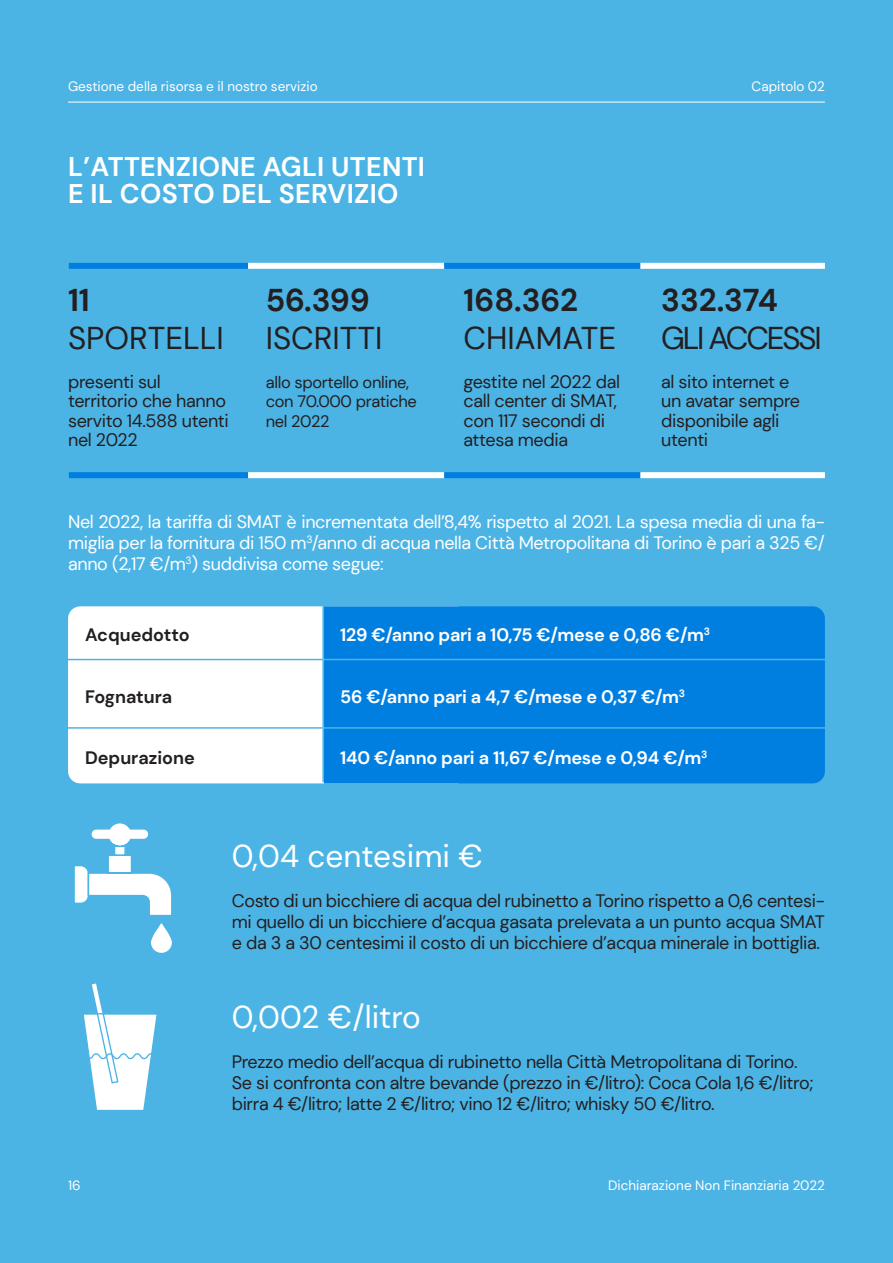
<style>
.page{position:relative;width:893px;height:1263px;background:#4cb4e5}
.page>*{position:absolute;margin:0;border:0;box-sizing:border-box;transform-origin:0 0}
.t1{font:31.5px "DM Sans";color:#fff}
.t2{font:31.5px "DM Sans";color:#231f20}
.t3{font:700 31.5px "DM Sans";color:#231f20}
.t4{font:31.5px "DM Sans";letter-spacing:-.07em;color:#231f20}
.t5{font:700 27px/27px "DM Sans";letter-spacing:.01em;color:#fff}
.t6{font:18px/19.5px "DM Sans";letter-spacing:-.02em;color:#231f20}
.t7{font:18px/21px "DM Sans";letter-spacing:-.02em;color:#fff;text-align:justify}
.t8{font:700 18px "DM Sans";letter-spacing:-.01em;color:#fff}
.t9{font:700 18px "DM Sans";color:#231f20}
.t10{font:16.5px/19.5px "DM Sans";letter-spacing:-.02em;color:#231f20}
.t11{font:13.5px "DM Sans";color:#fff}
</style>
<div class="page">
<div style="left:69px;top:263px;width:179px;height:6px;background:#007fe1"></div>
<div style="left:248px;top:472px;width:196px;height:6px;background:#fff"></div>
<div style="left:444px;top:472px;width:196px;height:6px;background:#007fe1"></div>
<div style="left:640px;top:472px;width:185px;height:6px;background:#fff"></div>
<div style="left:68px;top:606px;width:256px;height:177px;background:#fff"></div>
<div style="left:324px;top:606px;width:501px;height:177px;background:#007fe1"></div>
<div style="left:248px;top:263px;width:196px;height:6px;background:#fff"></div>
<div style="left:444px;top:263px;width:196px;height:6px;background:#007fe1"></div>
<div style="left:69px;top:472px;width:179px;height:6px;background:#007fe1"></div>
<div style="left:640px;top:263px;width:185px;height:6px;background:#fff"></div>
<svg style="left:74px;top:823px;width:98px;height:130px"></svg>
<svg style="left:84px;top:983px;width:73px;height:127px"></svg>
<hr style="left:83px;top:1013px;width:74px;height:1px;background:#4cb4e5">
<hr style="left:68px;top:102px;width:757px;height:1px;background:#fff">
<hr style="left:322px;top:605px;width:2px;height:54px;background:#4cb4e5">
<hr style="left:68px;top:659px;width:255px;height:1px;background:#4cb4e5">
<hr style="left:323px;top:659px;width:510px;height:1px;background:#4cb4e5">
<hr style="left:322px;top:660px;width:2px;height:67px;background:#4cb4e5">
<hr style="left:68px;top:727px;width:255px;height:2px;background:#4cb4e5">
<hr style="left:323px;top:727px;width:510px;height:2px;background:#4cb4e5">
<hr style="left:322px;top:729px;width:2px;height:53px;background:#4cb4e5">
<p class="t11" style="left:68px;top:78px;width:251px">Gestione della risorsa e il nostro servizio</p>
<p class="t11" style="left:752px;top:78px;width:75px">Capitolo 02</p>
<h2 class="t5" style="left:68px;top:153px;width:359px">L’ATTENZIONE AGLI UTENTI<br>E IL COSTO DEL SERVIZIO</h2>
<h1 class="t3" style="left:68px;top:280px;width:23px">11</h1>
<h1 class="t2" style="left:68px;top:318px;width:157px">SPORTELLI</h1>
<p class="t6" style="left:68px;top:372px;width:162px">presenti sul territorio che hanno servito 14.588 utenti nel 2022</p>
<h1 class="t3" style="left:266px;top:280px;width:105px">56.399</h1>
<h1 class="t2" style="left:266px;top:318px;width:118px">ISCRITTI</h1>
<p class="t10" style="left:266px;top:372px;width:153px">allo sportello online, con 70.000 pratiche nel 2022</p>
<h1 class="t3" style="left:463px;top:280px;width:116px">168.362</h1>
<h1 class="t2" style="left:463px;top:318px;width:154px">CHIAMATE</h1>
<p class="t6" style="left:463px;top:372px;width:158px">gestite nel 2022 dal call center di SMAT, con 117 secondi di attesa media</p>
<h1 class="t3" style="left:661px;top:280px;width:118px">332.374</h1>
<h1 class="t4" style="left:661px;top:318px;width:162px">GLI ACCESSI</h1>
<p class="t6" style="left:661px;top:372px;width:140px">al sito internet e un avatar sempre disponibile agli utenti</p>
<p class="t7" style="left:68px;top:511px;width:758px">Nel 2022, la tariffa di SMAT è incrementata dell’8,4% rispetto al 2021. La spesa media di una fa&shy;miglia per la fornitura di 150 m<sup>3</sup>/anno di acqua nella Città Metropolitana di Torino è pari a 325 €/ anno (2,17 €/m<sup>3</sup>) suddivisa come segue:</p>
<p class="t9" style="left:85px;top:624px;width:106px">Acquedotto</p>
<p class="t8" style="left:340px;top:624px;width:371px">129 €/anno pari a 10,75 €/mese e 0,86 €/m<sup>3</sup></p>
<p class="t9" style="left:85px;top:685px;width:89px">Fognatura</p>
<p class="t8" style="left:340px;top:685px;width:346px">56 €/anno pari a 4,7 €/mese e 0,37 €/m<sup>3</sup></p>
<p class="t9" style="left:85px;top:746px;width:111px">Depurazione</p>
<p class="t8" style="left:340px;top:746px;width:369px">140 €/anno pari a 11,67 €/mese e 0,94 €/m<sup>3</sup></p>
<h1 class="t1" style="left:232px;top:836px;width:253px">0,04 centesimi €</h1>
<p class="t6" style="left:232px;top:890px;width:595px;line-height:21px;text-align:justify">Costo di un bicchiere di acqua del rubinetto a Torino rispetto a 0,6 centesi&shy;mi quello di un bicchiere d’acqua gasata prelevata a un punto acqua SMAT e da 3 a 30 centesimi il costo di un bicchiere d’acqua minerale in bottiglia.</p>
<h1 class="t1" style="left:232px;top:997px;width:191px">0,002 €/litro</h1>
<p class="t6" style="left:232px;top:1051px;width:583px;line-height:21px">Prezzo medio dell’acqua di rubinetto nella Città Metropolitana di Torino.<br>Se si confronta con altre bevande (prezzo in €/litro): Coca Cola 1,6 €/litro; birra 4 €/litro; latte 2 €/litro; vino 12 €/litro; whisky 50 €/litro.</p>
<p class="t11" style="left:68px;top:1177px;width:14px">16</p>
<p class="t11" style="left:608px;top:1177px;width:218px">Dichiarazione Non Finanziaria 2022</p>
</div>
